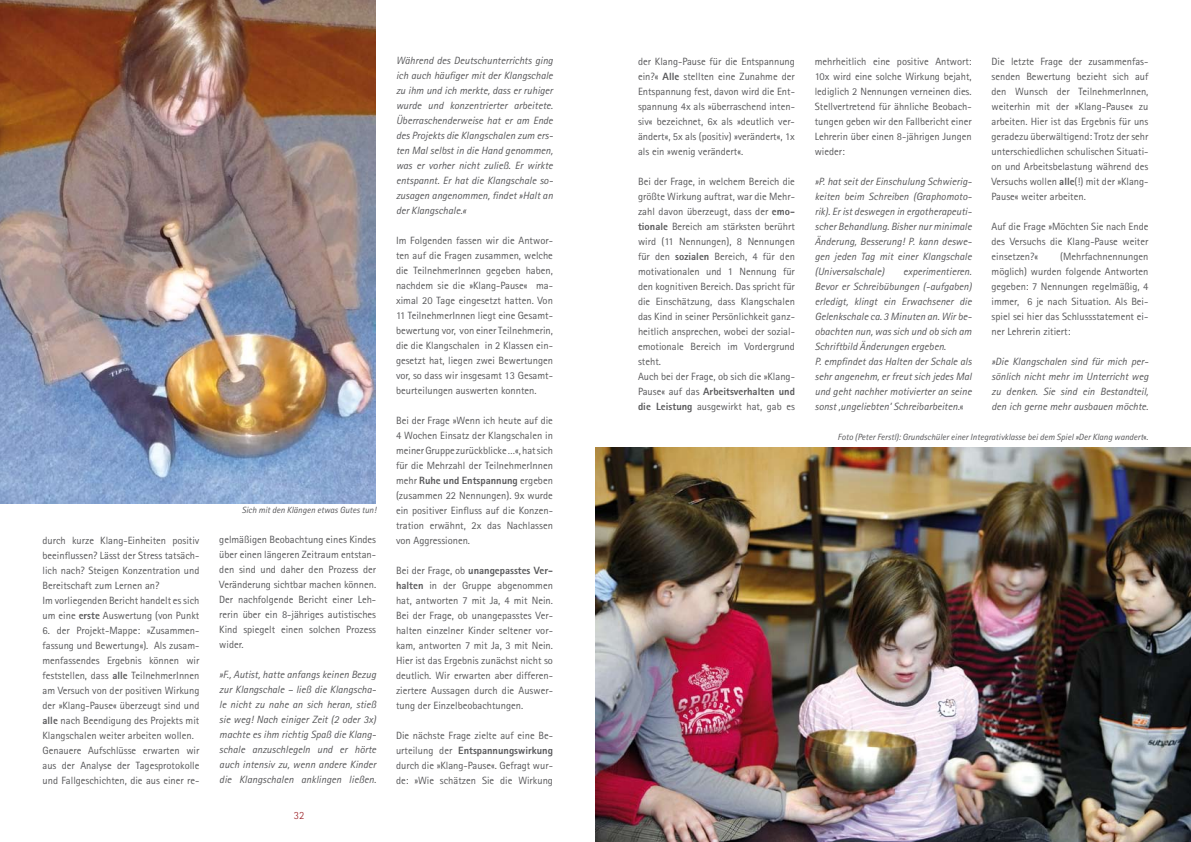
<style>
.page{position:relative;width:1191px;height:842px;background:#fff}
.page>*{position:absolute;margin:0;border:0;box-sizing:border-box;transform-origin:0 0}
.t1{font:300 11px "Rotis Sans Serif";color:#9a1c22}
.t2{font:10.5px/15px "Rotis Sans Serif";color:#58585a;text-align:justify}
.t3{font:italic 10.5px/15px "Rotis Sans Serif";color:#58585a;text-align:justify}
.t4{font:italic 9px "Rotis Sans Serif";color:#58585a}
.s1{font-weight:800}
.s2{font-style:normal}
</style>
<div class="page">
<img style="left:0;top:0;width:375px;height:503px">
<img style="left:595px;top:448px;width:596px;height:394px">
<p class="t2" style="left:43px;top:533px;width:158px;text-align:left">durch kurze Klang-Einheiten positiv beeinflussen? Lässt der Stress tatsäch&shy;lich nach? Steigen Konzentration und Bereitschaft zum Lernen an?<br>Im vorliegenden Bericht handelt es sich um eine <span class="s1">erste</span> Auswertung (von Punkt</p>
<p class="t2" style="left:43px;top:623px;width:158px;text-align:left">6. der Projekt-Mappe: »Zusammen&shy;fassung und Bewertung«). Als zusam&shy;menfassendes Ergebnis können wir feststellen, dass <span class="s1">alle</span> TeilnehmerInnen am Versuch von der positiven Wirkung der »Klang-Pause« überzeugt sind und <span class="s1">alle</span> nach Beendigung des Projekts mit Klangschalen weiter arbeiten wollen.<br>Genauere Aufschlüsse erwarten wir aus der Analyse der Tagesprotokolle und Fallgeschichten, die aus einer re-</p>
<p class="t4" style="left:242px;top:505px;width:136px">Sich mit den Klängen etwas Gutes tun!</p>
<p class="t2" style="left:219px;top:532px;width:158px">gelmäßigen Beobachtung eines Kindes über einen längeren Zeitraum entstan&shy;den sind und daher den Prozess der Veränderung sichtbar machen können.<br>Der nachfolgende Bericht einer Leh&shy;rerin über ein 8-jähriges autistisches Kind spiegelt einen solchen Prozess wider.</p>
<p class="t3" style="left:219px;top:667px;width:158px">»F., Autist, hatte anfangs keinen Bezug zur Klangschale – ließ die Klangscha&shy;le nicht zu nahe an sich heran, stieß sie weg! Nach einiger Zeit (2 oder 3x) machte es ihm richtig Spaß die Klang&shy;schale anzuschlegeln und er hörte auch intensiv zu, wenn andere Kinder die Klangschalen anklingen ließen.</p>
<p class="t1" style="left:294px;top:809px;width:6px">32</p>
<p class="t3" style="left:396px;top:53px;width:158px">Während des Deutschunterrichts ging ich auch häufiger mit der Klangschale zu ihm und ich merkte, dass er ruhiger wurde und konzentrierter arbeitete.<br>Überraschenderweise hat er am Ende des Projekts die Klangschalen zum ers&shy;ten Mal selbst in die Hand genommen, was er vorher nicht zuließ. Er wirkte entspannt. Er hat die Klangschale so&shy;zusagen angenommen, findet »Halt an der Klangschale.«</p>
<p class="t2" style="left:396px;top:233px;width:158px">Im Folgenden fassen wir die Antwor&shy;ten auf die Fragen zusammen, welche die TeilnehmerInnen gegeben haben, nachdem sie die »Klang-Pause« ma&shy;ximal 20 Tage eingesetzt hatten. Von 11 TeilnehmerInnen liegt eine Gesamt&shy;bewertung vor, von einer Teilnehmerin, die die Klangschalen in 2 Klassen ein&shy;gesetzt hat, liegen zwei Bewertungen vor, so dass wir insgesamt 13 Gesamt&shy;beurteilungen auswerten konnten.</p>
<p class="t2" style="left:396px;top:413px;width:158px">Bei der Frage »Wenn ich heute auf die 4 Wochen Einsatz der Klangschalen in meiner Gruppe zurückblicke …«, hat sich für die Mehrzahl der TeilnehmerInnen mehr <span class="s1">Ruhe und Entspannung</span> ergeben (zusammen 22 Nennungen). 9x wurde ein positiver Einfluss auf die Konzen&shy;tration erwähnt, 2x das Nachlassen von Aggressionen.</p>
<p class="t2" style="left:396px;top:563px;width:158px">Bei der Frage, ob <span class="s1">unangepasstes Ver&shy;halten</span> in der Gruppe abgenommen hat, antworten 7 mit Ja, 4 mit Nein.<br>Bei der Frage, ob unangepasstes Ver&shy;halten einzelner Kinder seltener vor&shy;kam, antworten 7 mit Ja, 3 mit Nein.<br>Hier ist das Ergebnis zunächst nicht so deutlich. Wir erwarten aber differen&shy;ziertere Aussagen durch die Auswer&shy;tung der Einzelbeobachtungen.</p>
<p class="t2" style="left:396px;top:728px;width:158px">Die nächste Frage zielte auf eine Be&shy;urteilung der <span class="s1">Entspannungswirkung </span>durch die »Klang-Pause«. Gefragt wur&shy;de: »Wie schätzen Sie die Wirkung</p>
<p class="t2" style="left:638px;top:54px;width:158px">der Klang-Pause für die Entspannung ein?« <span class="s1">Alle</span> stellten eine Zunahme der Entspannung fest, davon wird die Ent&shy;spannung 4x als »überraschend inten&shy;siv« bezeichnet, 6x als »deutlich ver&shy;ändert«, 5x als (positiv) »verändert«, 1x als ein »wenig verändert«.</p>
<p class="t2" style="left:638px;top:174px;width:158px;text-align:left">Bei der Frage, in welchem Bereich die größte Wirkung auftrat, war die Mehr&shy;zahl davon überzeugt, dass der <span class="s1">emo&shy;tionale</span> Bereich am stärksten berührt wird (11 Nennungen), 8 Nennungen für den <span class="s1">sozialen</span> Bereich, 4 für den motivationalen und 1 Nennung für den kognitiven Bereich. Das spricht für die Einschätzung, dass Klangschalen das Kind in seiner Persönlichkeit ganz&shy;heitlich ansprechen, wobei der sozial&shy;emotionale Bereich im Vordergrund steht.<br>Auch bei der Frage, ob sich die »Klang-Pause« auf das <span class="s1">Arbeitsverhalten und die Leistung</span> ausgewirkt hat, gab es</p>
<p class="t2" style="left:991px;top:54px;width:158px">Die letzte Frage der zusammenfas&shy;senden Bewertung bezieht sich auf den Wunsch der TeilnehmerInnen, weiterhin mit der »Klang-Pause« zu arbeiten. Hier ist das Ergebnis für uns geradezu überwältigend: Trotz der sehr unterschiedlichen schulischen Situati&shy;on und Arbeitsbelastung während des Versuchs wollen <span class="s1">alle</span>(!) mit der »Klang-Pause« weiter arbeiten.</p>
<p class="t2" style="left:991px;top:219px;width:158px">Auf die Frage »Möchten Sie nach Ende des Versuchs die Klang-Pause weiter einsetzen?«</p>
<p class="t2" style="left:814px;top:54px;width:158px">mehrheitlich eine positive Antwort:<br>10x wird eine solche Wirkung bejaht, lediglich 2 Nennungen verneinen dies.<br>Stellvertretend für ähnliche Beobach&shy;tungen geben wir den Fallbericht einer Lehrerin über einen 8-jährigen Jungen wieder:</p>
<p class="t3" style="left:814px;top:174px;width:158px">»P. hat seit der Einschulung Schwierig&shy;keiten beim Schreiben (Graphomoto&shy;rik). Er ist deswegen in ergotherapeuti&shy;scher Behandlung. Bisher nur minimale Änderung, Besserung! P. kann deswe&shy;gen jeden Tag mit einer Klangschale (Universalschale)</p>
<p class="t2" style="left:991px;top:249px;width:158px;text-indent:69px">(Mehrfachnennungen möglich) wurden folgende Antworten gegeben: 7 Nennungen regelmäßig, 4 immer, 6 je nach Situation. Als Bei&shy;spiel sei hier das Schlussstatement ei&shy;ner Lehrerin zitiert:</p>
<p class="t3" style="left:991px;top:354px;width:158px">»Die Klangschalen sind für mich per&shy;sönlich nicht mehr im Unterricht weg zu denken. Sie sind ein Bestandteil, den ich gerne mehr ausbauen möchte.</p>
<p class="t4" style="left:837px;top:431px;width:312px">Foto (Peter Ferstl): Grundschüler einer Integrativklasse bei dem Spiel »Der Klang wandert<span class="s2">«.</span></p>
<p class="t3" style="left:814px;top:264px;width:158px;text-align:left;text-indent:88px">experimentieren.<br>Bevor er Schreibübungen (-aufgaben) erledigt, klingt ein Erwachsener die Gelenkschale ca. 3 Minuten an. Wir be&shy;obachten nun, was sich und ob sich am Schriftbild Änderungen ergeben.<br>P. empfindet das Halten der Schale als sehr angenehm, er freut sich jedes Mal und geht nachher motivierter an seine sonst ‚ungeliebten’ Schreibarbeiten.<span class="s2">«</span></p>
</div>
